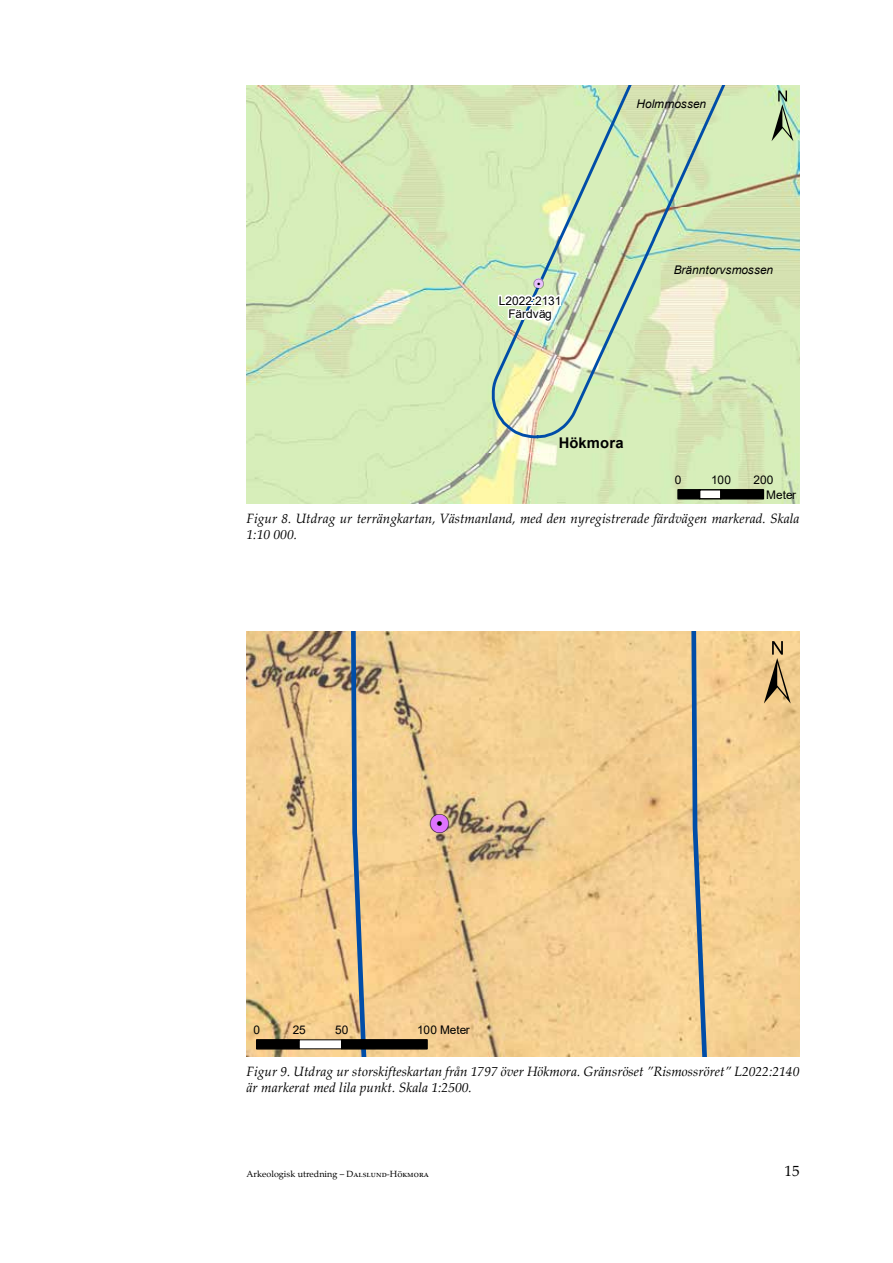
<style>
.page{position:relative;width:893px;height:1263px;background:#fff}
.page>*{position:absolute;margin:0;border:0;box-sizing:border-box;transform-origin:0 0}
.t1{font:88.5px "ESRI North";color:#000}
.t2{font:72px "ESRI North";color:#000}
.t3{font:27px "ESRI Default Marker";color:#df73ff}
.t4{font:15px "Palatino Linotype";color:#000}
.t5{font:700 14.7px "Arial";letter-spacing:.01em;color:#000}
.t6{font:14.4px "ESRI Default Marker";color:#f00}
.t7{font:14.4px "ESRI Default Marker";color:#e8beff}
.t8{font:italic 13.5px/16.2px "Palatino Linotype";color:#000}
.t9{font:11.85px/13.6px "Arial";letter-spacing:-.01em;color:#000;text-align:center}
.t10{font:italic 11.85px "Arial";color:#000}
.t11{font:9px "Palatino Linotype";color:#000}
.s1{color:#000}
</style>
<div class="page">
<img style="left:247px;top:85px;width:552px;height:419px">
<svg style="left:490px;top:85px;width:247px;height:355px;background:#d0e3b8"></svg>
<svg style="left:496px;top:282px;width:66px;height:44px"></svg>
<div style="left:677px;top:489px;width:23px;height:10px;background:#000;border:1px solid #000"></div>
<div style="left:699px;top:489px;width:23px;height:10px;background:#fff;border:1px solid #000"></div>
<div style="left:720px;top:489px;width:44px;height:10px;background:#000;border:1px solid #000"></div>
<img style="left:247px;top:631px;width:552px;height:426px">
<svg style="left:349px;top:631px;width:361px;height:426px;background:#edca8e"></svg>
<div style="left:256px;top:1039px;width:44px;height:10px;background:#000;border:1px solid #000"></div>
<div style="left:299px;top:1039px;width:43px;height:10px;background:#fff"></div>
<div style="left:341px;top:1039px;width:87px;height:10px;background:#000;border:1px solid #000"></div>
<p class="t10" style="left:637px;top:97px;width:71px">Holmmossen</p>
<h2 class="t2" style="left:771px;top:74px;width:23px">±</h2>
<p class="t7" style="left:534px;top:275px;width:12px">!<span class="s1">.</span></p>
<p class="t9" style="left:499px;top:294px;width:64px">L2022:2131<br>Färdväg</p>
<p class="t5" style="left:559px;top:432px;width:66px">Hökmora</p>
<p class="t10" style="left:674px;top:262px;width:101px">Bränntorvsmossen</p>
<p class="t9" style="left:675px;top:473px;width:8px">0</p>
<p class="t9" style="left:711px;top:473px;width:21px">100</p>
<p class="t9" style="left:766px;top:473px;width:31px;line-height:14.4px;text-align:left;text-indent:-13px">200<br>Meter</p>
<p class="t8" style="left:247px;top:510px;width:554px">Figur 8. Utdrag ur terrängkartan, Västmanland, med den nyregistrerade färdvägen markerad. Skala<br>1:10 000.</p>
<h3 class="t3" style="left:430px;top:808px;width:20px">!<span class="s1">.</span></h3>
<p class="t9" style="left:253px;top:1023px;width:8px">0</p>
<p class="t9" style="left:293px;top:1023px;width:15px">25</p>
<p class="t9" style="left:335px;top:1023px;width:15px">50</p>
<p class="t9" style="left:417px;top:1023px;width:54px">100 Meter</p>
<h1 class="t1" style="left:764px;top:621px;width:28px">±</h1>
<p class="t6" style="left:540px;top:1057px;width:12px">!<span class="s1">.</span></p>
<p class="t8" style="left:247px;top:1062px;width:554px">Figur 9. Utdrag ur storskifteskartan från 1797 över Hökmora. Gränsröset ”Rismossröret” L2022:2140 är markerat med lila punkt. Skala 1:2500.</p>
<p class="t6" style="left:540px;top:1066px;width:12px">!<span class="s1">.</span></p>
<p class="t11" style="left:247px;top:1167px;width:184px">Arkeologisk utredning – Dalslund-Hökmora</p>
<p class="t4" style="left:784px;top:1160px;width:16px">15</p>
</div>
